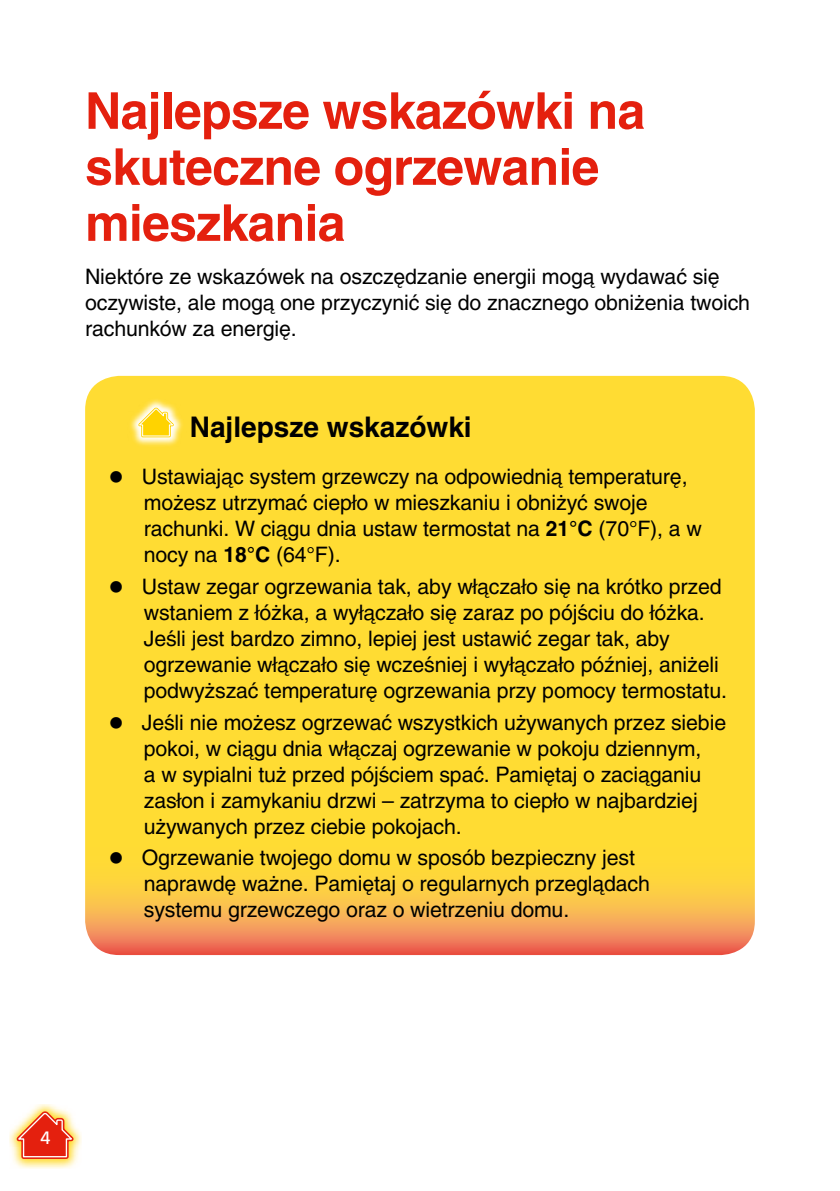
<style>
.page{position:relative;width:840px;height:1191px;background:#fff}
.page>*{position:absolute;margin:0;border:0;box-sizing:border-box;transform-origin:0 0}
.t1{font:700 50px/56px "Swiss CE";letter-spacing:-.015em;color:#e4200e}
.t2{font:700 28px "Swiss CE";color:#000}
.t3{font:21px/26px "Swiss CE";color:#000}
.t4{font:18px "Frutiger";color:#fff}
.s1{font-size:36px}
.s2{font-weight:700}
</style>
<div class="page">
<img style="left:13px;top:1104px;width:64px;height:64px">
<svg style="left:9px;top:1107px;width:72px;height:54px"></svg>
<svg style="left:85px;top:376px;width:669px;height:579px"></svg>
<img style="left:120px;top:398px;width:70px;height:49px">
<svg style="left:133px;top:405px;width:46px;height:34px"></svg>
<h1 class="t1" style="left:85px;top:84px;width:561px">Najlepsze wskazówki na skuteczne ogrzewanie mieszkania</h1>
<p class="t3" style="left:85px;top:264px;width:666px">Niektóre ze wskazówek na oszczędzanie energii mogą wydawać się oczywiste, ale mogą one przyczynić się do znacznego obniżenia twoich rachunków za energię.</p>
<h2 class="t2" style="left:190px;top:409px;width:283px">Najlepsze wskazówki</h2>
<p class="t3" style="left:144px;top:464px;width:559px;text-indent:-34px"><span class="s1">•</span> Ustawiając system grzewczy na odpowiednią temperaturę, możesz utrzymać ciepło w mieszkaniu i obniżyć swoje rachunki. W ciągu dnia ustaw termostat na <span class="s2">21°C</span> (70°F), a w nocy na <span class="s2">18°C</span> (64°F).</p>
<p class="t3" style="left:144px;top:574px;width:584px;text-indent:-34px"><span class="s1">•</span> Ustaw zegar ogrzewania tak, aby włączało się na krótko przed wstaniem z łóżka, a wyłączało się zaraz po pójściu do łóżka.<br>Jeśli jest bardzo zimno, lepiej jest ustawić zegar tak, aby ogrzewanie włączało się wcześniej i wyłączało później, aniżeli podwyższać temperaturę ogrzewania przy pomocy termostatu.</p>
<p class="t3" style="left:144px;top:709px;width:583px;text-indent:-34px"><span class="s1">•</span> Jeśli nie możesz ogrzewać wszystkich używanych przez siebie pokoi, w ciągu dnia włączaj ogrzewanie w pokoju dziennym,<br>a w sypialni tuż przed pójściem spać. Pamiętaj o zaciąganiu zasłon i zamykaniu drzwi – zatrzyma to ciepło w najbardziej używanych przez ciebie pokojach.</p>
<p class="t3" style="left:144px;top:845px;width:507px;text-indent:-34px"><span class="s1">•</span> Ogrzewanie twojego domu w sposób bezpieczny jest naprawdę ważne. Pamiętaj o regularnych przeglądach systemu grzewczego oraz o wietrzeniu domu.</p>
<p class="t4" style="left:40px;top:1127px;width:11px">4</p>
</div>
